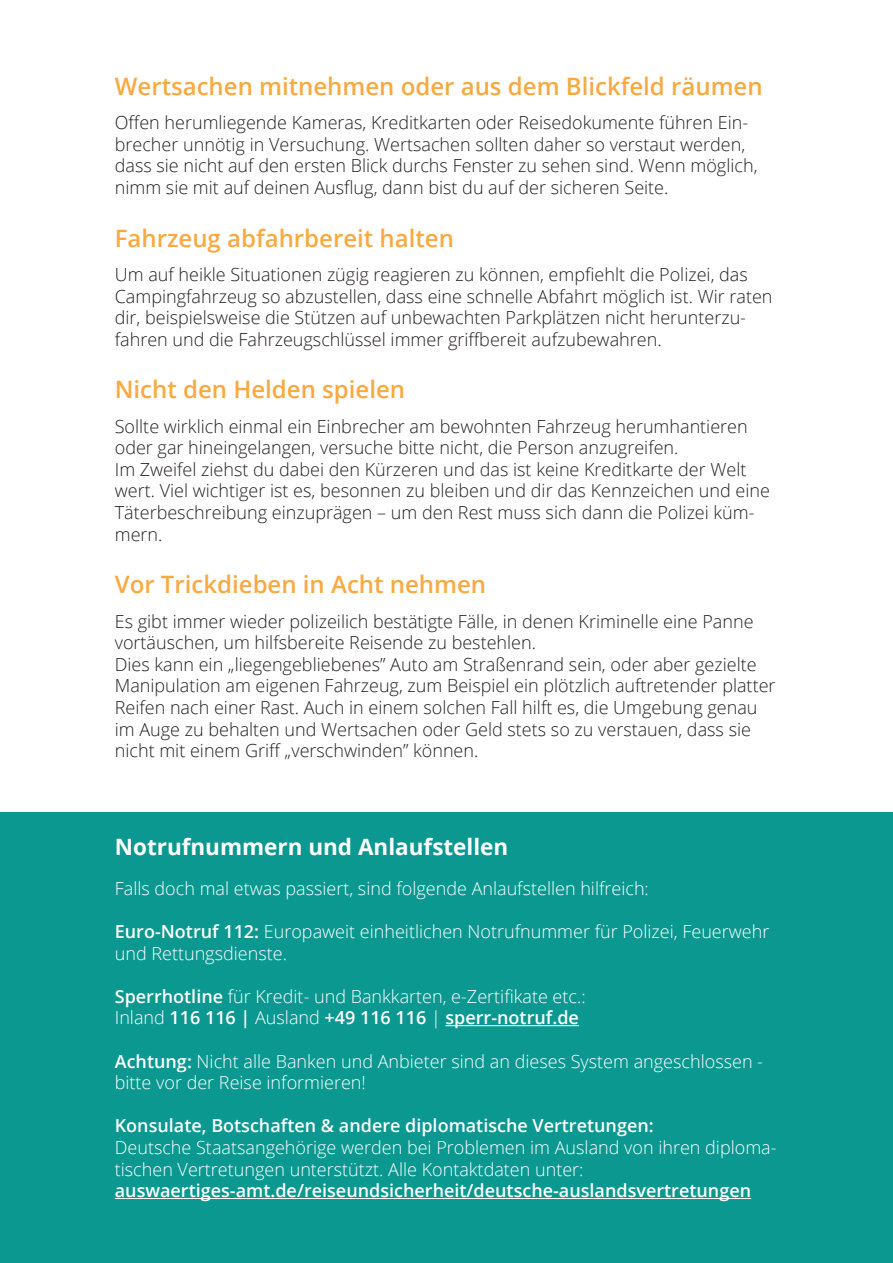
<style>
.page{position:relative;width:893px;height:1263px;background:#fff}
.page>*{position:absolute;margin:0;border:0;box-sizing:border-box;transform-origin:0 0}
.t1{font:600 24px "Open Sans";color:#faa941}
.t2{font:700 22.5px "Open Sans";color:#fff}
.t3{font:300 18px/21.6px "Open Sans";color:#231f20}
.t4{font:300 18px/21.6px "Open Sans";color:#fff}
.t5{font:600 18px "Open Sans";color:#fff}
.s1{font-weight:600}
</style>
<div class="page">
<div style="left:0;top:812px;width:893px;height:451px;background:#0a9891"></div>
<hr style="left:445px;top:1025px;width:134px;height:1px;background:#fff">
<hr style="left:115px;top:1198px;width:636px;height:1px;background:#fff">
<h1 class="t1" style="left:115px;top:70px;width:649px">Wertsachen mitnehmen oder aus dem Blickfeld räumen</h1>
<p class="t3" style="left:115px;top:111px;width:644px">Offen herumliegende Kameras, Kreditkarten oder Reisedokumente führen Ein&shy;brecher unnötig in Versuchung. Wertsachen sollten daher so verstaut werden, dass sie nicht auf den ersten Blick durchs Fenster zu sehen sind. Wenn möglich, nimm sie mit auf deinen Ausflug, dann bist du auf der sicheren Seite.</p>
<h1 class="t1" style="left:115px;top:221px;width:341px">Fahrzeug abfahrbereit halten</h1>
<p class="t3" style="left:115px;top:263px;width:659px">Um auf heikle Situationen zügig reagieren zu können, empfiehlt die Polizei, das Campingfahrzeug so abzustellen, dass eine schnelle Abfahrt möglich ist. Wir raten dir, beispielsweise die Stützen auf unbewachten Parkplätzen nicht herunterzu&shy;fahren und die Fahrzeugschlüssel immer griffbereit aufzubewahren.</p>
<h1 class="t1" style="left:115px;top:373px;width:292px">Nicht den Helden spielen</h1>
<p class="t3" style="left:115px;top:415px;width:657px">Sollte wirklich einmal ein Einbrecher am bewohnten Fahrzeug herumhantieren oder gar hineingelangen, versuche bitte nicht, die Person anzugreifen.<br>Im Zweifel ziehst du dabei den Kürzeren und das ist keine Kreditkarte der Welt wert. Viel wichtiger ist es, besonnen zu bleiben und dir das Kennzeichen und eine Täterbeschreibung einzuprägen – um den Rest muss sich dann die Polizei küm&shy;mern.</p>
<h1 class="t1" style="left:115px;top:568px;width:373px">Vor Trickdieben in Acht nehmen</h1>
<p class="t3" style="left:115px;top:610px;width:662px">Es gibt immer wieder polizeilich bestätigte Fälle, in denen Kriminelle eine Panne vortäuschen, um hilfsbereite Reisende zu bestehlen.<br>Dies kann ein „liegengebliebenes” Auto am Straßenrand sein, oder aber gezielte Manipulation am eigenen Fahrzeug, zum Beispiel ein plötzlich auftretender platter Reifen nach einer Rast. Auch in einem solchen Fall hilft es, die Umgebung genau im Auge zu behalten und Wertsachen oder Geld stets so zu verstauen, dass sie nicht mit einem Griff „verschwinden” können.</p>
<p class="t2" style="left:115px;top:831px;width:395px">Notrufnummern und Anlaufstellen</p>
<p class="t4" style="left:115px;top:877px;width:536px">Falls doch mal etwas passiert, sind folgende Anlaufstellen hilfreich:</p>
<p class="t4" style="left:115px;top:920px;width:656px"><span class="s1">Euro-Notruf 112:</span> Europaweit einheitlichen Notrufnummer für Polizei, Feuerwehr und Rettungsdienste.</p>
<p class="t4" style="left:115px;top:985px;width:472px"><span class="s1">Sperrhotline</span> für Kredit- und Bankkarten, e-Zertifikate etc.:<br>Inland <span class="s1">116 116 |</span> Ausland <span class="s1">+49 116 116</span> | <span class="s1">sperr-notruf.de</span></p>
<p class="t4" style="left:115px;top:1050px;width:650px"><span class="s1">Achtung:</span> Nicht alle Banken und Anbieter sind an dieses System angeschlossen - bitte vor der Reise informieren!</p>
<p class="t5" style="left:115px;top:1113px;width:540px">Konsulate, Botschaften &amp; andere diplomatische Vertretungen:</p>
<p class="t4" style="left:115px;top:1136px;width:663px">Deutsche Staatsangehörige werden bei Problemen im Ausland von ihren diploma&shy;tischen Vertretungen unterstützt. Alle Kontaktdaten unter:</p>
<p class="t5" style="left:115px;top:1178px;width:638px">auswaertiges-amt.de/reiseundsicherheit/deutsche-auslandsvertretungen</p>
</div>
